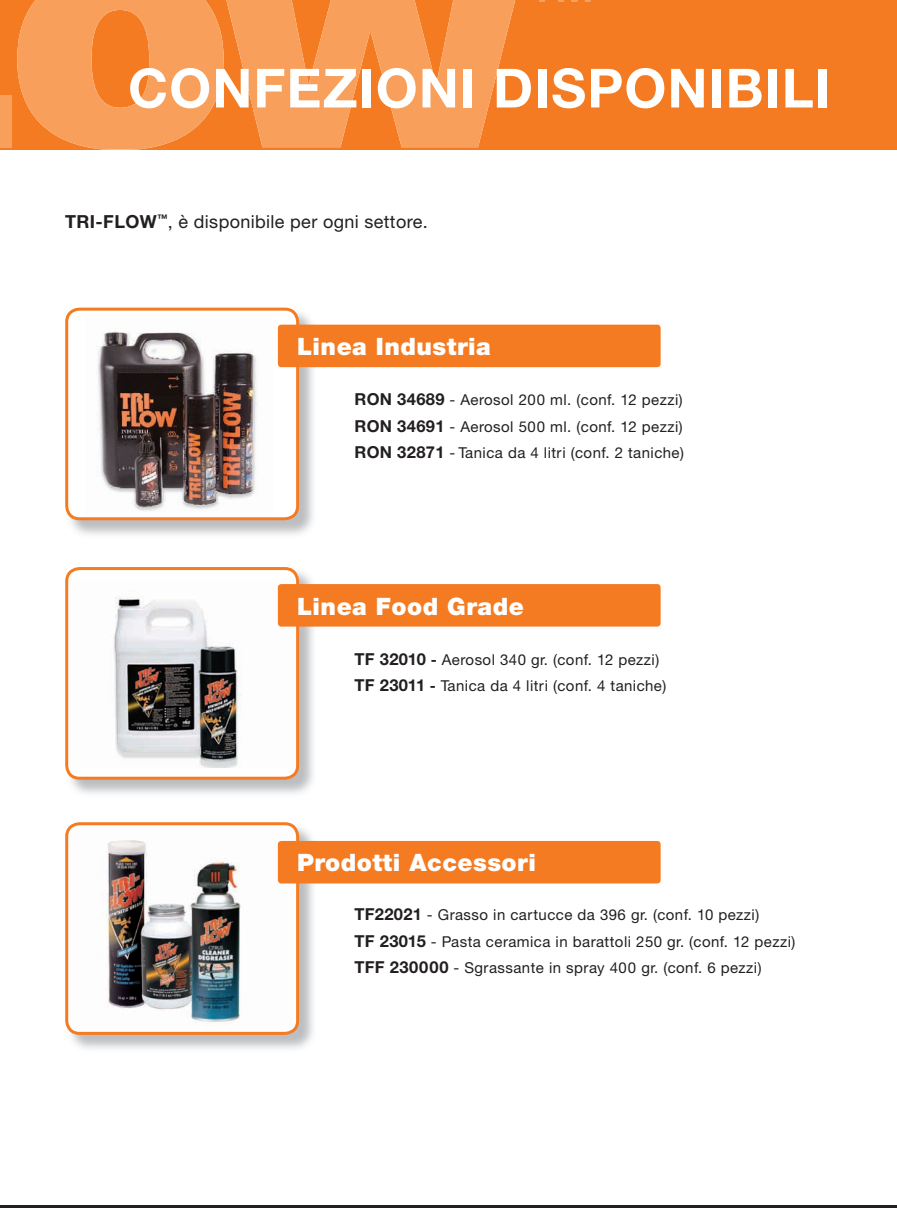
<style>
.page{position:relative;width:897px;height:1208px;background:#fff}
.page>*{position:absolute;margin:0;border:0;box-sizing:border-box;transform-origin:0 0}
.t1{font:700 54px "Helvetica Neue";letter-spacing:.02em;color:#fff}
.t2{font:900 24px "Helvetica Neue";letter-spacing:.02em;color:#fff}
.t3{font:18px "Helvetica Neue CE";letter-spacing:.02em;color:#231f20}
.t4{font:15px/26.5px "Helvetica Neue CE";letter-spacing:.03em;color:#231f20}
.s1{font-family:"Helvetica Neue";font-weight:700}
.s2{font-weight:700;font-size:16.5px}
.s3{font-weight:700}
</style>
<div class="page">
<hr style="left:0;top:0;width:1px;height:149px;background:#f47b21">
<svg style="left:0;top:95px;width:1px;height:52px"></svg>
<div style="left:1px;top:0;width:896px;height:149px;background:#f47b21"></div>
<div style="left:1px;top:95px;width:11px;height:52px;background:#f89f5c"></div>
<svg style="left:17px;top:0;width:207px;height:150px"></svg>
<svg style="left:222px;top:0;width:294px;height:147px;fill:#f89f5c"></svg>
<svg style="left:558px;top:0;width:32px;height:1px"></svg>
<hr style="left:1px;top:1205px;width:896px;height:3px;background:#231f20">
<img style="left:66px;top:308px;width:256px;height:227px">
<div style="left:67px;top:309px;width:231px;height:210px;background:#fff;border-radius:13px"></div>
<img style="left:97px;top:328px;width:162px;height:183px">
<div style="left:65px;top:308px;width:234px;height:212px;border:3px solid #f47b21;border-radius:13px"></div>
<div style="left:278px;top:325px;width:382px;height:42px;background:#f47b21;border-radius:3px"></div>
<img style="left:69px;top:568px;width:253px;height:226px">
<div style="left:67px;top:568px;width:231px;height:210px;background:#fff;border-radius:13px"></div>
<img style="left:113px;top:584px;width:182px;height:183px">
<div style="left:65px;top:567px;width:234px;height:213px;border:3px solid #f47b21;border-radius:13px"></div>
<div style="left:278px;top:584px;width:382px;height:42px;background:#f47b21;border-radius:3px"></div>
<img style="left:70px;top:826px;width:252px;height:223px">
<img style="left:69px;top:826px;width:224px;height:205px">
<div style="left:65px;top:822px;width:234px;height:213px;border:3px solid #f47b21;border-radius:13px"></div>
<div style="left:278px;top:841px;width:382px;height:42px;background:#f47b21;border-radius:3px"></div>
<h1 class="t1" style="left:128px;top:69px;width:704px">CONFEZIONI DISPONIBILI</h1>
<p class="t3" style="left:65px;top:215px;width:364px"><span class="s1">TRI-FLOW</span><sup>™</sup>, è disponibile per ogni settore.</p>
<h2 class="t2" style="left:297px;top:338px;width:195px">Linea Industria</h2>
<p class="t4" style="left:354px;top:388px;width:331px;text-align:justify"><span class="s2">RON 34689</span> - Aerosol 200 ml. (conf. 12 pezzi)<br><span class="s2">RON 34691</span> - Aerosol 500 ml. (conf. 12 pezzi)<br><span class="s2">RON 32871</span> - Tanica da 4 litri (conf. 2 taniche)</p>
<h2 class="t2" style="left:297px;top:597px;width:228px">Linea Food Grade</h2>
<p class="t4" style="left:354px;top:648px;width:313px"><span class="s2">TF 32010</span> <span class="s3">-</span> Aerosol 340 gr. (conf. 12 pezzi)<br><span class="s2">TF 23011</span> <span class="s3">-</span> Tanica da 4 litri (conf. 4 taniche)</p>
<h2 class="t2" style="left:297px;top:854px;width:240px">Prodotti Accessori</h2>
<p class="t4" style="left:354px;top:903px;width:442px"><span class="s2">TF22021</span> - Grasso in cartucce da 396 gr. (conf. 10 pezzi)<br><span class="s2">TF 23015</span> - Pasta ceramica in barattoli 250 gr. (conf. 12 pezzi)<br><span class="s2">TFF 230000</span> - Sgrassante in spray 400 gr. (conf. 6 pezzi)</p>
</div>
